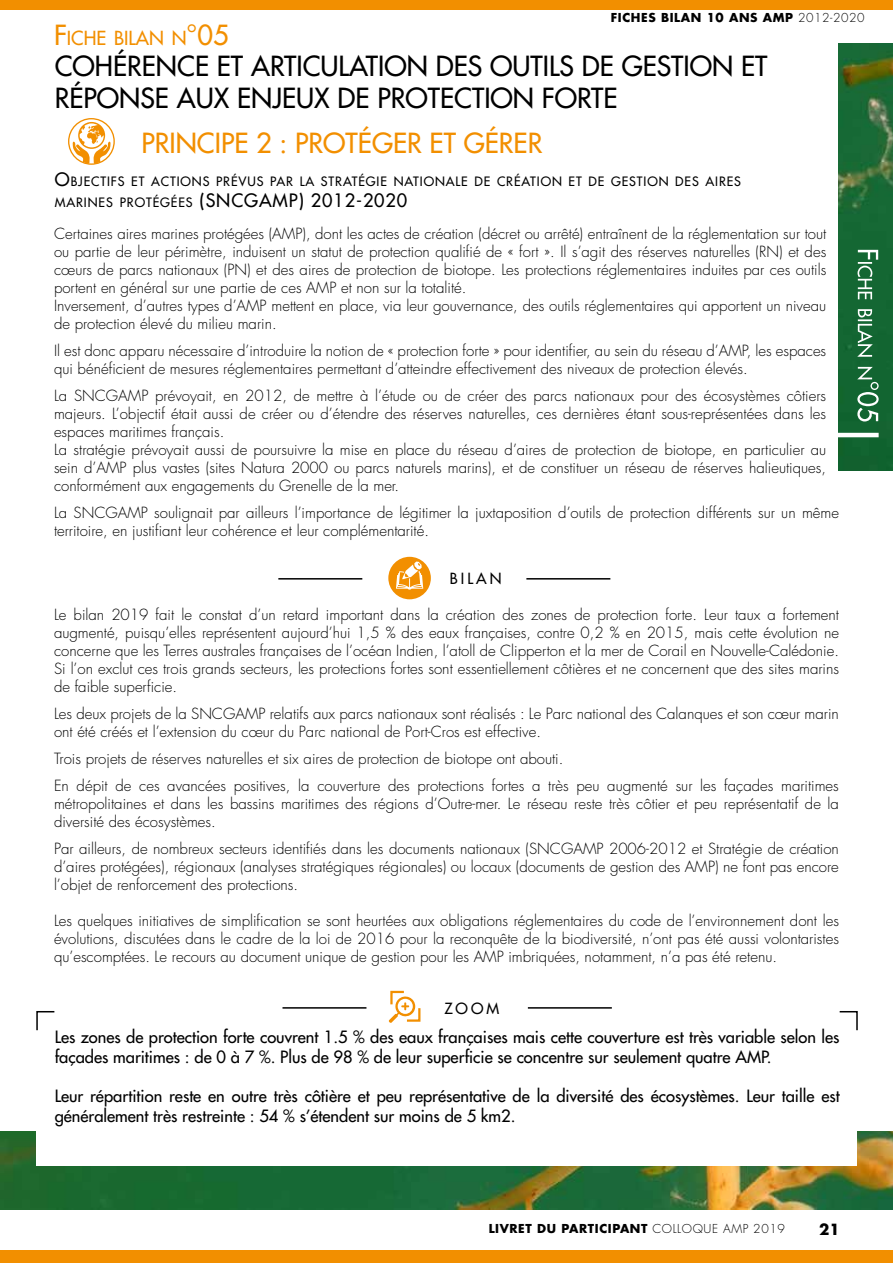
<style>
.page{position:relative;width:893px;height:1263px;background:#fff}
.page>*{position:absolute;margin:0;border:0;box-sizing:border-box;transform-origin:0 0}
.t1{font:500 27px/32.4px "Futura Std";color:#000}
.t2{font:500 27px "Futura Std";color:#f28f00}
.t3{font:500 18.9px "Futura Std";color:#f28f00}
.t4{font:500 18px "Futura Std";letter-spacing:.05em;color:#000}
.t5{font:500 16.5px/19.8px "Futura Std";color:#000}
.t6{font:300 15px/18px "Futura Std";color:#000}
.t7{font:500 15px "Futura Std";letter-spacing:.2em;color:#000}
.t8{font:700 15px "Futura Std";color:#000}
.t9{font:500 12.6px/21.6px "Futura Std";letter-spacing:.07em;color:#000}
.t10{font:700 12px "Futura Std";letter-spacing:.05em;color:#000}
.s1{font-size:27px}
.s2{font-weight:300}
.s3{font-size:18px}
</style>
<div class="page">
<img style="left:839px;top:43px;width:54px;height:428px">
<img style="left:0;top:1132px;width:893px;height:77px">
<div style="left:36px;top:1009px;width:821px;height:156px;background:#fff"></div>
<svg style="left:857px;top:250px;width:22px;height:171px;background:#47875f"></svg>
<hr style="left:526px;top:578px;width:84px;height:1px;background:#000">
<hr style="left:278px;top:578px;width:84px;height:1px;background:#000">
<svg style="left:388px;top:557px;width:43px;height:42px"></svg>
<hr style="left:833px;top:433px;width:46px;height:4px;background:#fff">
<hr style="left:282px;top:1007px;width:84px;height:2px;background:#000">
<hr style="left:528px;top:1007px;width:84px;height:2px;background:#000">
<svg style="left:389px;top:990px;width:32px;height:33px"></svg>
<svg style="left:839px;top:1011px;width:19px;height:20px"></svg>
<svg style="left:36px;top:1011px;width:19px;height:20px"></svg>
<div style="left:0;top:1251px;width:893px;height:12px;background:#f28f00"></div>
<div style="left:0;top:0;width:893px;height:9px;background:#f28f00"></div>
<svg style="left:68px;top:118px;width:47px;height:47px"></svg>
<p class="t3" style="left:54px;top:26px;width:176px"><span class="s1">F</span>ICHE BILAN N<span class="s1">°05</span></p>
<p class="t10" style="left:611px;top:10px;width:255px">FICHES BILAN 10 ANS AMP <span class="s2">2012-2020</span></p>
<h1 class="t1" style="left:55px;top:50px;width:714px">COHÉRENCE ET ARTICULATION DES OUTILS DE GESTION ET<br>RÉPONSE AUX ENJEUX DE PROTECTION FORTE</h1>
<h1 class="t2" style="left:141px;top:126px;width:402px">PRINCIPE 2 : PROTÉGER ET GÉRER</h1>
<p class="t9" style="left:55px;top:170px;width:688px"><span class="s3">O</span>BJECTIFS ET ACTIONS PRÉVUS PAR LA STRATÉGIE NATIONALE DE CRÉATION ET DE GESTION DES AIRES<br>MARINES PROTÉGÉES <span class="s3">(SNCGAMP</span></p>
<p class="t4" style="left:299px;top:190px;width:110px">) 2012-2020</p>
<p class="t6" style="left:54px;top:225px;width:774px">Certaines aires marines protégées (AMP), dont les actes de création (décret ou arrêté) entraînent de la réglementation sur tout ou partie de leur périmètre, induisent un statut de protection qualifié de « fort ». Il s’agit des réserves naturelles (RN) et des cœurs de parcs nationaux (PN) et des aires de protection de biotope. Les protections réglementaires induites par ces outils portent en général sur une partie de ces AMP et non sur la totalité.<br>Inversement, d’autres types d’AMP mettent en place, via leur gouvernance, des outils réglementaires qui apportent un niveau de protection élevé du milieu marin.</p>
<p class="t6" style="left:54px;top:342px;width:774px">Il est donc apparu nécessaire d’introduire la notion de « protection forte » pour identifier, au sein du réseau d’AMP, les espaces qui bénéficient de mesures réglementaires permettant d’atteindre effectivement des niveaux de protection élevés.</p>
<p class="t6" style="left:54px;top:387px;width:774px">La SNCGAMP prévoyait, en 2012, de mettre à l’étude ou de créer des parcs nationaux pour des écosystèmes côtiers majeurs. L’objectif était aussi de créer ou d’étendre des réserves naturelles, ces dernières étant sous-représentées dans les espaces maritimes français.<br>La stratégie prévoyait aussi de poursuivre la mise en place du réseau d’aires de protection de biotope, en particulier au sein d’AMP plus vastes (sites Natura 2000 ou parcs naturels marins), et de constituer un réseau de réserves halieutiques, conformément aux engagements du Grenelle de la mer.</p>
<p class="t6" style="left:54px;top:504px;width:786px">La SNCGAMP soulignait par ailleurs l’importance de légitimer la juxtaposition d’outils de protection différents sur un même territoire, en justifiant leur cohérence et leur complémentarité.</p>
<p class="t7" style="left:450px;top:569px;width:53px">BILAN</p>
<p class="t6" style="left:54px;top:606px;width:786px;text-align:justify">Le bilan 2019 fait le constat d’un retard important dans la création des zones de protection forte. Leur taux a fortement augmenté, puisqu’elles représentent aujourd’hui 1,5 % des eaux françaises, contre 0,2 % en 2015, mais cette évolution ne concerne que les Terres australes françaises de l’océan Indien, l’atoll de Clipperton et la mer de Corail en Nouvelle-Calédonie.<br>Si l’on exclut ces trois grands secteurs, les protections fortes sont essentiellement côtières et ne concernent que des sites marins de faible superficie.</p>
<p class="t6" style="left:54px;top:705px;width:786px">Les deux projets de la SNCGAMP relatifs aux parcs nationaux sont réalisés : Le Parc national des Calanques et son cœur marin ont été créés et l’extension du cœur du Parc national de Port-Cros est effective.</p>
<p class="t6" style="left:54px;top:745px;width:786px;line-height:27px">Trois projets de réserves naturelles et six aires de protection de biotope ont abouti.<br>En dépit de ces avancées positives, la couverture des protections fortes a très peu augmenté sur les façades maritimes</p>
<p class="t6" style="left:54px;top:795px;width:786px">métropolitaines et dans les bassins maritimes des régions d’Outre-mer. Le réseau reste très côtier et peu représentatif de la diversité des écosystèmes.</p>
<p class="t6" style="left:54px;top:840px;width:786px;text-align:justify">Par ailleurs, de nombreux secteurs identifiés dans les documents nationaux (SNCGAMP 2006-2012 et Stratégie de création d’aires protégées), régionaux (analyses stratégiques régionales) ou locaux (documents de gestion des AMP) ne font pas encore l’objet de renforcement des protections.</p>
<p class="t6" style="left:54px;top:912px;width:786px;text-align:justify">Les quelques initiatives de simplification se sont heurtées aux obligations réglementaires du code de l’environnement dont les évolutions, discutées dans le cadre de la loi de 2016 pour la reconquête de la biodiversité, n’ont pas été aussi volontaristes qu’escomptées. Le recours au document unique de gestion pour les AMP imbriquées, notamment, n’a pas été retenu.</p>
<p class="t7" style="left:444px;top:999px;width:56px">ZOOM</p>
<p class="t5" style="left:55px;top:1027px;width:786px">Les zones de protection forte couvrent 1.5 % des eaux françaises mais cette couverture est très variable selon les façades maritimes : de 0 à 7 %. Plus de 98 % de leur superficie se concentre sur seulement quatre AMP.</p>
<p class="t5" style="left:55px;top:1086px;width:786px">Leur répartition reste en outre très côtière et peu représentative de la diversité des écosystèmes. Leur taille est généralement très restreinte : 54 % s’étendent sur moins de 5 km2.</p>
<p class="t10" style="left:489px;top:1220px;width:298px">LIVRET DU PARTICIPANT <span class="s2">COLLOQUE AMP 2019</span></p>
<p class="t8" style="left:819px;top:1219px;width:22px">21</p>
</div>
